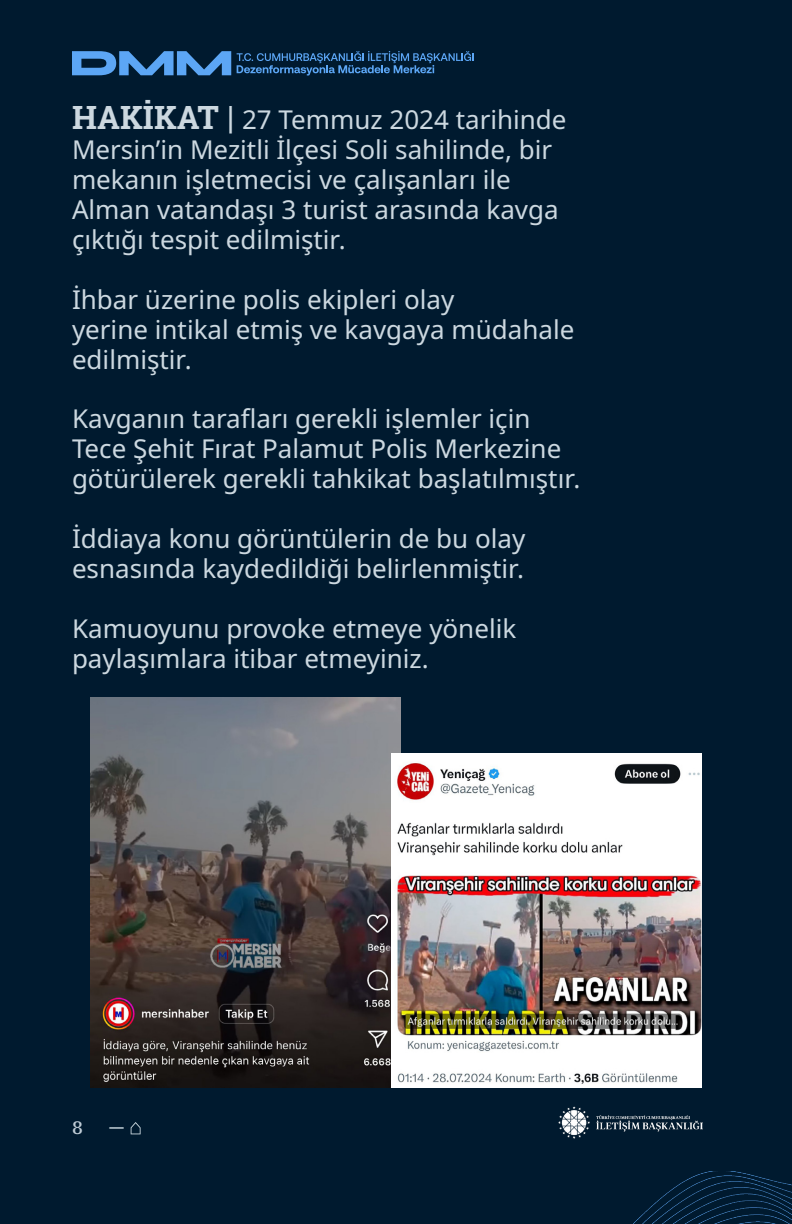
<style>
.page{position:relative;width:792px;height:1224px;background:#001a2f}
.page>*{position:absolute;margin:0;border:0;box-sizing:border-box;transform-origin:0 0}
.t1{font:26px/30px "Noto Sans";color:#ccd8e0}
.t2{font:500 20px "IBM Plex Serif";color:#ccd9e0}
.t3{font:500 18px "IBM Plex Serif";color:#bfccd6}
.s1{font-family:"Roboto Slab";font-weight:700;font-size:32px}
.s2{font-family:"Roboto Slab";font-size:32px}
</style>
<div class="page">
<img style="left:633px;top:1171px;width:159px;height:53px">
<img style="left:558px;top:1106px;width:144px;height:32px">
<svg style="left:131px;top:1122px;width:10px;height:12px"></svg>
<svg style="left:72px;top:51px;width:159px;height:24px"></svg>
<svg style="left:237px;top:51px;width:237px;height:24px"></svg>
<img style="left:91px;top:698px;width:309px;height:389px">
<img style="left:392px;top:753px;width:309px;height:334px">
<p class="t1" style="left:72px;top:106px;width:496px"><span class="s1">HAKİKAT</span> <span class="s2">|</span> 27 Temmuz 2024 tarihinde Mersin’in Mezitli İlçesi Soli sahilinde, bir mekanın işletmecisi ve çalışanları ile Alman vatandaşı 3 turist arasında kavga çıktığı tespit edilmiştir.</p>
<p class="t1" style="left:72px;top:285px;width:504px">İhbar üzerine polis ekipleri olay<br>yerine intikal etmiş ve kavgaya müdahale edilmiştir.</p>
<p class="t1" style="left:72px;top:405px;width:510px">Kavganın tarafları gerekli işlemler için<br>Tece Şehit Fırat Palamut Polis Merkezine götürülerek gerekli tahkikat başlatılmıştır.</p>
<p class="t1" style="left:72px;top:524px;width:455px">İddiaya konu görüntülerin de bu olay esnasında kaydedildiği belirlenmiştir.</p>
<p class="t1" style="left:72px;top:614px;width:446px">Kamuoyunu provoke etmeye yönelik paylaşımlara itibar etmeyiniz.</p>
<p class="t3" style="left:72px;top:1114px;width:12px">8</p>
<p class="t2" style="left:109px;top:1112px;width:17px">—</p>
</div>
